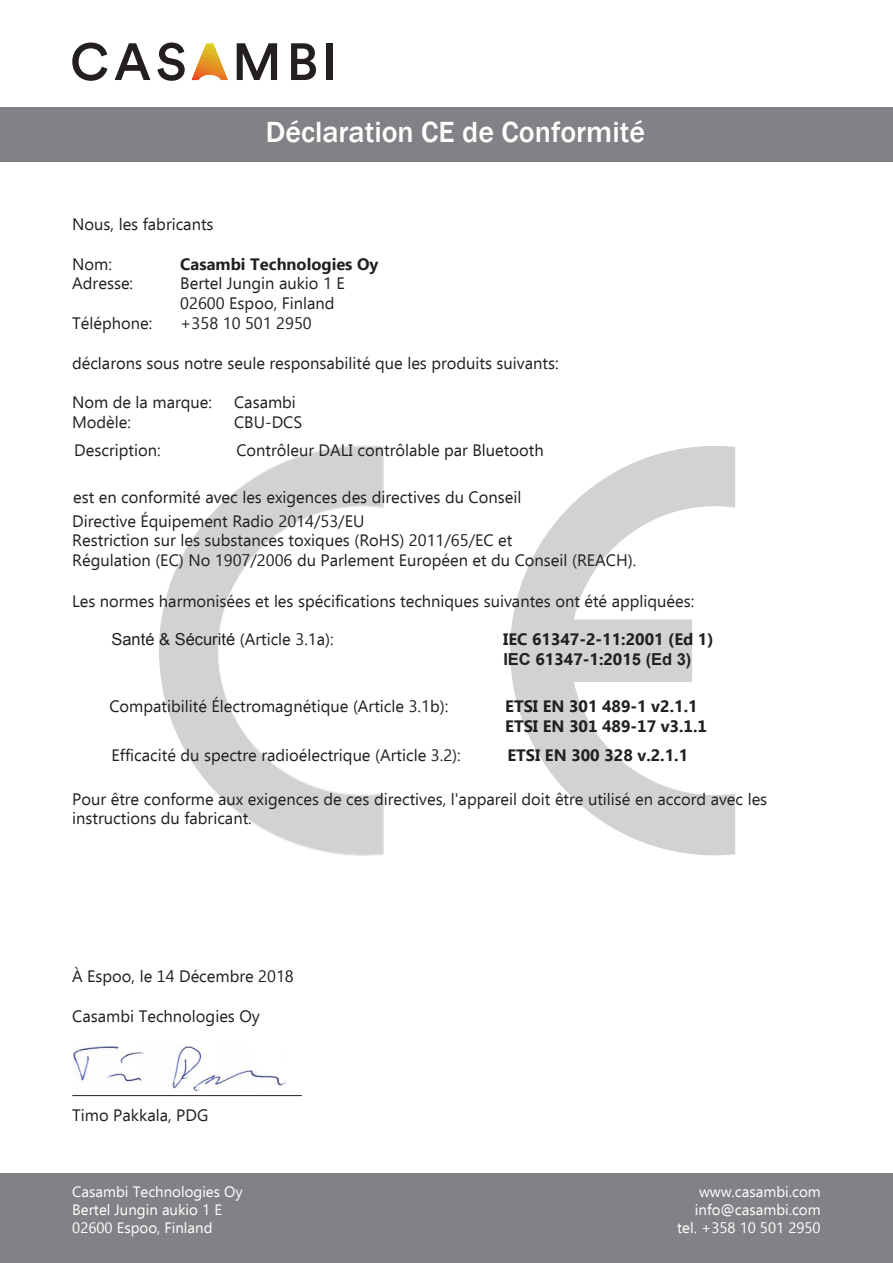
<style>
.page{position:relative;width:893px;height:1263px;background:#fff}
.page>*{position:absolute;margin:0;border:0;box-sizing:border-box;transform-origin:0 0}
.t1{font:500 30px "Franklin Gothic";color:#fff}
.t2{font:16.5px/19.8px "Ebrima";color:#231f20}
.t3{font:700 16.5px/19.8px "Ebrima";color:#231f20}
.t4{font:16.5px "Arial";color:#231f20}
.t5{font:15px/18px "Ebrima";color:#fff;text-align:right}
.s1{font-family:"Ebrima"}
.s2{font-family:"Arial"}
</style>
<div class="page">
<div style="left:0;top:1174px;width:893px;height:89px;background:#808285"></div>
<svg style="left:192px;top:43px;width:36px;height:37px"></svg>
<svg style="left:72px;top:43px;width:35px;height:38px"></svg>
<svg style="left:115px;top:43px;width:35px;height:37px"></svg>
<svg style="left:158px;top:43px;width:27px;height:38px"></svg>
<svg style="left:237px;top:43px;width:40px;height:37px"></svg>
<svg style="left:291px;top:43px;width:25px;height:37px"></svg>
<div style="left:326px;top:43px;width:6px;height:37px;background:#231f20"></div>
<svg style="left:159px;top:445px;width:225px;height:411px"></svg>
<svg style="left:510px;top:446px;width:225px;height:409px"></svg>
<div style="left:0;top:108px;width:893px;height:54px;background:#808285"></div>
<hr style="left:72px;top:1095px;width:230px;height:1px;background:#231f20">
<img style="left:73px;top:1046px;width:213px;height:45px">
<h1 class="t1" style="left:266px;top:115px;width:381px">Déclaration CE de Conformité</h1>
<p class="t2" style="left:72px;top:213px;width:143px">Nous, les fabricants</p>
<p class="t2" style="left:72px;top:253px;width:41px">Nom:</p>
<p class="t3" style="left:180px;top:253px;width:200px">Casambi Technologies Oy</p>
<p class="t2" style="left:72px;top:273px;width:62px">Adresse:</p>
<p class="t2" style="left:180px;top:273px;width:166px">Bertel Jungin aukio 1 E<br>02600 Espoo, Finland</p>
<p class="t2" style="left:72px;top:313px;width:82px">Téléphone:</p>
<p class="t2" style="left:180px;top:313px;width:133px">+358 10 501 2950</p>
<p class="t2" style="left:72px;top:352px;width:488px">déclarons sous notre seule responsabilité que les produits suivants:</p>
<p class="t2" style="left:72px;top:392px;width:141px">Nom de la marque:</p>
<p class="t2" style="left:234px;top:392px;width:63px">Casambi</p>
<p class="t2" style="left:72px;top:412px;width:61px">Modèle:</p>
<p class="t2" style="left:234px;top:411px;width:70px">CBU-DCS</p>
<p class="t2" style="left:74px;top:440px;width:88px">Description:</p>
<p class="t2" style="left:236px;top:440px;width:309px">Contrôleur DALI contrôlable par Bluetooth</p>
<p class="t2" style="left:73px;top:486px;width:450px">est en conformité avec les exigences des directives du Conseil</p>
<p class="t2" style="left:72px;top:510px;width:566px">Directive Équipement Radio 2014/53/EU<br>Restriction sur les substances toxiques (RoHS) 2011/65/EC et<br>Régulation (EC) No 1907/2006 du Parlement Européen et du Conseil (REACH).</p>
<p class="t2" style="left:72px;top:590px;width:624px">Les normes harmonisées et les spécifications techniques suivantes ont été appliquées:</p>
<p class="t4" style="left:111px;top:630px;width:224px">Santé &amp; Sécurité <span class="s1">(Article 3.1a):</span></p>
<p class="t3" style="left:503px;top:628px;width:212px">IEC 61347-2-11:2001 (Ed 1)<br><span class="s2">IEC</span> 61347-1:201<span class="s2">5 (Ed 3)</span></p>
<p class="t2" style="left:109px;top:696px;width:340px">Compatibilité Électromagnétique (Article 3.1b):</p>
<p class="t3" style="left:505px;top:696px;width:203px">ETSI EN 301 489-1 v2.1.1<br>ETSI EN 301 489-17 v3.1.1</p>
<p class="t2" style="left:112px;top:744px;width:351px">Efficacité du spectre radioélectrique (Article 3.2):</p>
<p class="t3" style="left:507px;top:744px;width:182px">ETSI EN 300 328 v.2.1.1</p>
<p class="t2" style="left:72px;top:788px;width:696px">Pour être conforme aux exigences de ces directives, l'appareil doit être utilisé en accord avec les instructions du fabricant.</p>
<p class="t2" style="left:72px;top:966px;width:223px">À Espoo, le 14 Décembre 2018</p>
<p class="t2" style="left:72px;top:1006px;width:189px">Casambi Technologies Oy</p>
<p class="t2" style="left:72px;top:1105px;width:138px">Timo Pakkala, PDG</p>
<p class="t5" style="left:72px;top:1182px;width:172px;text-align:left">Casambi Technologies Oy<br>Bertel Jungin aukio 1 E<br>02600 Espoo, Finland</p>
<p class="t5" style="left:677px;top:1182px;width:145px">www.casambi.com info@casambi.com tel. +358 10 501 2950</p>
</div>
